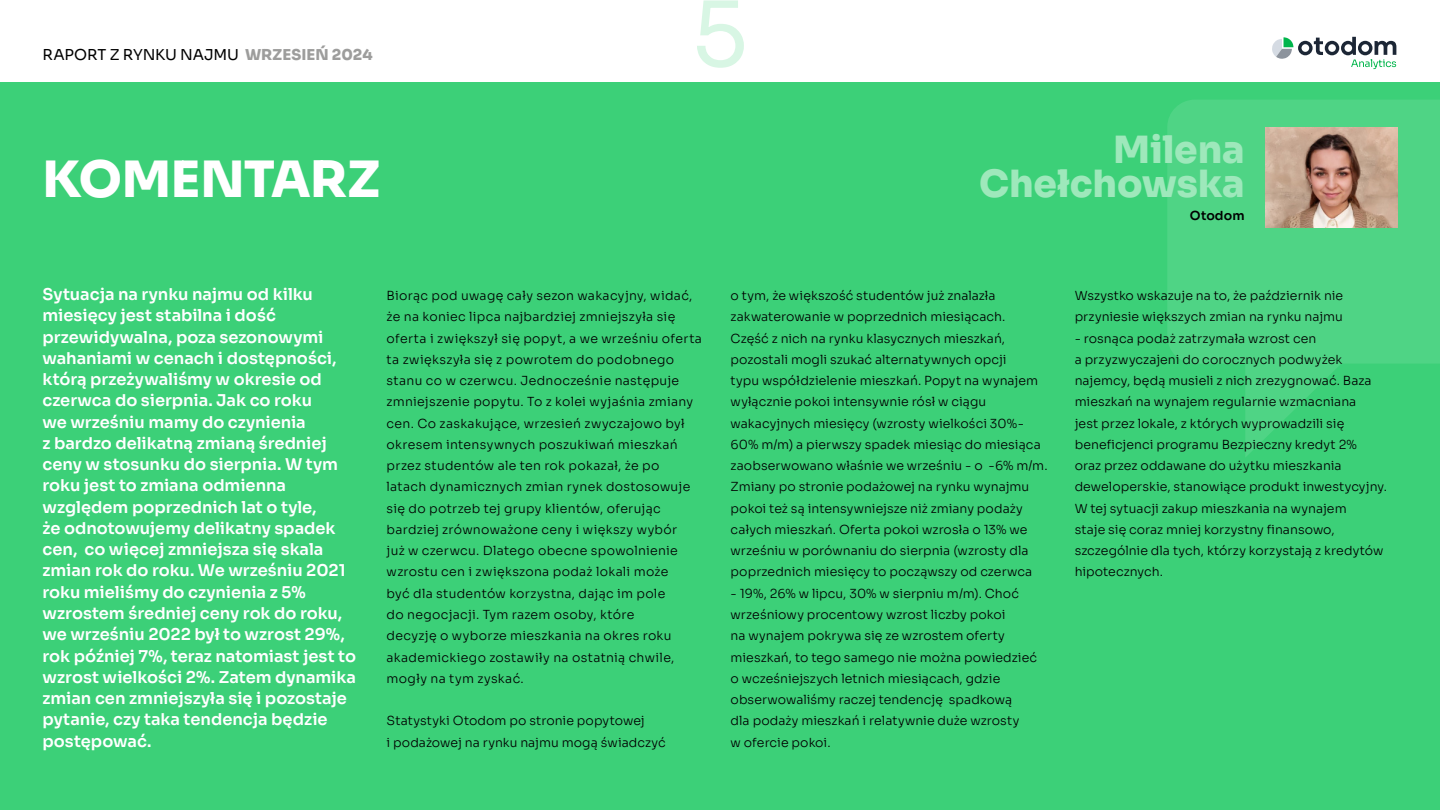
<style>
.page{position:relative;width:1440px;height:810px;background:#fff}
.page>*{position:absolute;margin:0;border:0;box-sizing:border-box;transform-origin:0 0}
.tekst_tabela{font:90px "Sora";color:#d8f6e4}
.tytul{font:800 50px "Sora";letter-spacing:-.01em;color:#fff}
.tytul-2{font:800 37.5px/33.8px "Sora";letter-spacing:-.005em;color:#9ee8bb;text-align:right}
.lead{font:600 16.25px/21.2px "Sora";letter-spacing:-.005em;color:#fff}
.tytul_maly{font:15px "Sora";letter-spacing:-.01em;color:#000}
.tekst{font:300 12.5px/21.2px "Sora";letter-spacing:.01em;color:#000}
.tytul-3{font:600 12.5px "Sora";letter-spacing:.005em;color:#000}
.s1{font-weight:800;color:#9d9d9c}
</style>
<div class="page">
<div style="left:0;top:82px;width:1440px;height:728px;background:#3cd078"></div>
<svg style="left:1167px;top:100px;width:273px;height:357px;fill:#4fd485"></svg>
<svg style="left:1272px;top:37px;width:124px;height:32px"></svg>
<img style="left:1266px;top:127px;width:131px;height:101px">
<p class="tytul_maly" style="left:43px;top:43px;width:332px">RAPORT Z RYNKU NAJMU <span class="s1">WRZESIEŃ 2024</span></p>
<p class="tytul" style="left:43px;top:138px;width:339px">KOMENTARZ</p>
<p class="tekst_tabela" style="left:692px;top:-40px;width:58px">5</p>
<p class="tytul-2" style="left:979px;top:129px;width:267px">Milena<br>Chełchowska</p>
<p class="tytul-3" style="left:1190px;top:206px;width:56px">Otodom</p>
<p class="lead" style="left:43px;top:282px;width:315px">Sytuacja na rynku najmu od kilku miesięcy jest stabilna i dość przewidywalna, poza sezonowymi wahaniami w cenach i dostępności, którą przeżywaliśmy w okresie od czerwca do sierpnia. Jak co roku<br>we wrześniu mamy do czynienia<br>z bardzo delikatną zmianą średniej ceny w stosunku do sierpnia. W tym roku jest to zmiana odmienna względem poprzednich lat o tyle,<br>że odnotowujemy delikatny spadek cen, co więcej zmniejsza się skala zmian rok do roku. We wrześniu 2021 roku mieliśmy do czynienia z 5% wzrostem średniej ceny rok do roku, we wrześniu 2022 był to wzrost 29%, rok później 7%, teraz natomiast jest to wzrost wielkości 2%. Zatem dynamika zmian cen zmniejszyła się i pozostaje pytanie, czy taka tendencja będzie postępować.</p>
<p class="tekst" style="left:387px;top:284px;width:317px">Biorąc pod uwagę cały sezon wakacyjny, widać, że na koniec lipca najbardziej zmniejszyła się oferta i zwiększył się popyt, a we wrześniu oferta ta zwiększyła się z powrotem do podobnego stanu co w czerwcu. Jednocześnie następuje zmniejszenie popytu. To z kolei wyjaśnia zmiany cen. Co zaskakujące, wrzesień zwyczajowo był okresem intensywnych poszukiwań mieszkań przez studentów ale ten rok pokazał, że po latach dynamicznych zmian rynek dostosowuje się do potrzeb tej grupy klientów, oferując bardziej zrównoważone ceny i większy wybór<br>już w czerwcu. Dlatego obecne spowolnienie wzrostu cen i zwiększona podaż lokali może<br>być dla studentów korzystna, dając im pole<br>do negocjacji. Tym razem osoby, które<br>decyzję o wyborze mieszkania na okres roku akademickiego zostawiły na ostatnią chwile, mogły na tym zyskać.</p>
<p class="tekst" style="left:387px;top:709px;width:281px">Statystyki Otodom po stronie popytowej<br>i podażowej na rynku najmu mogą świadczyć</p>
<p class="tekst" style="left:731px;top:284px;width:319px">o tym, że większość studentów już znalazła zakwaterowanie w poprzednich miesiącach.<br>Część z nich na rynku klasycznych mieszkań, pozostali mogli szukać alternatywnych opcji<br>typu współdzielenie mieszkań. Popyt na wynajem wyłącznie pokoi intensywnie rósł w ciągu wakacyjnych miesięcy (wzrosty wielkości 30%- 60% m/m) a pierwszy spadek miesiąc do miesiąca zaobserwowano właśnie we wrześniu - o -6% m/m.<br>Zmiany po stronie podażowej na rynku wynajmu pokoi też są intensywniejsze niż zmiany podaży całych mieszkań. Oferta pokoi wzrosła o 13% we wrześniu w porównaniu do sierpnia (wzrosty dla poprzednich miesięcy to począwszy od czerwca</p>
<p class="tekst" style="left:731px;top:582px;width:308px">- 19%, 26% w lipcu, 30% w sierpniu m/m). Choć wrześniowy procentowy wzrost liczby pokoi<br>na wynajem pokrywa się ze wzrostem oferty mieszkań, to tego samego nie można powiedzieć o wcześniejszych letnich miesiącach, gdzie obserwowaliśmy raczej tendencję spadkową<br>dla podaży mieszkań i relatywnie duże wzrosty<br>w ofercie pokoi.</p>
<p class="tekst" style="left:1075px;top:284px;width:270px">Wszystko wskazuje na to, że październik nie przyniesie większych zmian na rynku najmu</p>
<p class="tekst" style="left:1075px;top:326px;width:314px">- rosnąca podaż zatrzymała wzrost cen<br>a przyzwyczajeni do corocznych podwyżek najemcy, będą musieli z nich zrezygnować. Baza mieszkań na wynajem regularnie wzmacniana<br>jest przez lokale, z których wyprowadzili się beneficjenci programu Bezpieczny kredyt 2%<br>oraz przez oddawane do użytku mieszkania deweloperskie, stanowiące produkt inwestycyjny.<br>W tej sytuacji zakup mieszkania na wynajem<br>staje się coraz mniej korzystny finansowo, szczególnie dla tych, którzy korzystają z kredytów hipotecznych.</p>
</div>
